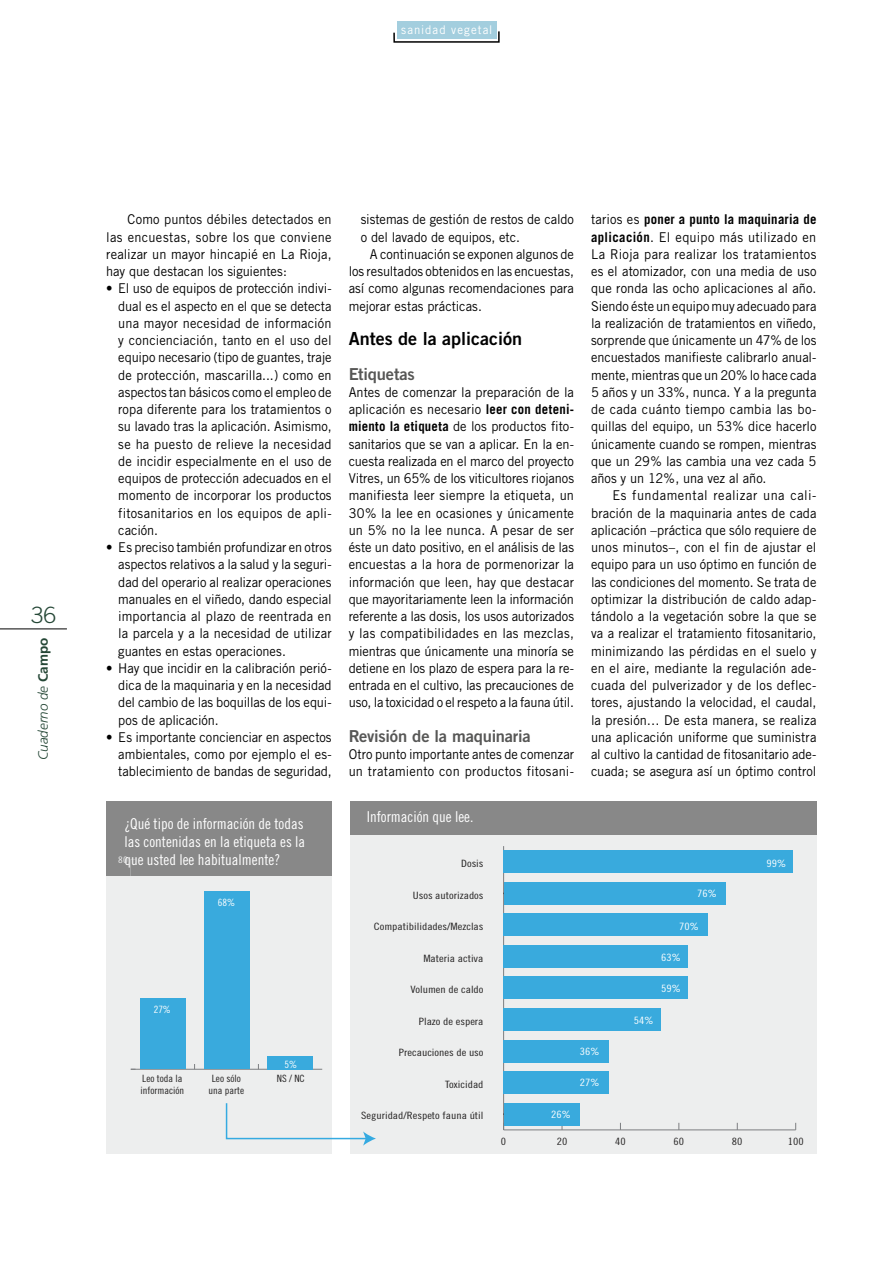
<style>
.page{position:relative;width:893px;height:1263px;background:#fff}
.page>*{position:absolute;margin:0;border:0;box-sizing:border-box;transform-origin:0 0}
.t1{font:300 22.5px "Trade Gothic";color:#254736}
.t2{font:18px "Trade Gothic Bold Two";color:#000}
.t3{font:16.5px "Trade Gothic Bold Two";letter-spacing:-.015em;color:#575756}
.t4{font:15px/18px "Trade Gothic Cond Eighteen";color:#fff;text-align:justify}
.t5{font:13.5px/17.2px "Trade Gothic";color:#000;text-align:justify;scale:.95 1}
.t6{font:italic 300 13.5px "Frutiger";color:#254736}
.t7{font:12px "Trade Gothic";letter-spacing:.09em;color:#fff;scale:.95 1}
.t8{font:10.05px "Trade Gothic Cond Eighteen";color:#262424;scale:1.18 1}
.t9{font:10.05px/12px "Trade Gothic Cond Eighteen";color:#262424;scale:1.04 1}
.t10{font:10.05px "Trade Gothic Cond Eighteen";color:#fff;scale:1.18 1}
.t11{font:10.05px "Trade Gothic Cond Eighteen";color:#272525;scale:1.18 1}
.t12{font:10.05px "Trade Gothic Cond Eighteen";color:#fff;scale:1.04 1}
.t13{font:9px "Trade Gothic Cond Eighteen";color:#edeeee;scale:1.18 1}
.s1{font-weight:700;font-style:normal}
.s2{font-weight:700}
</style>
<div class="page">
<hr style="left:0;top:628px;width:67px;height:1px;background:#000">
<div style="left:350px;top:834px;width:466px;height:320px;background:#edeeee"></div>
<div style="left:350px;top:801px;width:466px;height:33px;background:#888"></div>
<div style="left:106px;top:834px;width:226px;height:320px;background:#edeeee"></div>
<div style="left:106px;top:801px;width:226px;height:75px;background:#888"></div>
<hr style="left:504px;top:1130px;width:292px;height:1px;background:#7c7e81">
<hr style="left:503px;top:846px;width:1px;height:284px;background:#7c7e81">
<div style="left:504px;top:850px;width:289px;height:23px;background:#39aadd"></div>
<div style="left:504px;top:882px;width:222px;height:23px;background:#39aadd"></div>
<div style="left:504px;top:913px;width:204px;height:23px;background:#39aadd"></div>
<div style="left:504px;top:945px;width:184px;height:23px;background:#39aadd"></div>
<div style="left:504px;top:977px;width:184px;height:22px;background:#39aadd"></div>
<div style="left:504px;top:1008px;width:157px;height:23px;background:#39aadd"></div>
<div style="left:504px;top:1040px;width:105px;height:22px;background:#39aadd"></div>
<div style="left:504px;top:1071px;width:105px;height:23px;background:#39aadd"></div>
<div style="left:504px;top:1103px;width:76px;height:22px;background:#39aadd"></div>
<hr style="left:131px;top:1069px;width:191px;height:1px;background:#7c7e81">
<div style="left:140px;top:998px;width:46px;height:71px;background:#39aadd"></div>
<div style="left:204px;top:891px;width:45px;height:178px;background:#39aadd"></div>
<div style="left:267px;top:1056px;width:46px;height:13px;background:#39aadd"></div>
<svg style="left:225px;top:1103px;width:151px;height:43px"></svg>
<svg style="left:393px;top:30px;width:107px;height:13px"></svg>
<div style="left:397px;top:21px;width:99px;height:18px;background:#a3cede"></div>
<p class="t7" style="left:401px;top:23px;width:98px">sanidad vegetal</p>
<h1 class="t1" style="left:31px;top:601px;width:27px">36</h1>
<p class="t6" style="left:35px;top:760px;width:124px;rotate:-90deg">Cuaderno de <span class="s1">Campo</span></p>
<p class="t5" style="left:106px;top:211px;width:239px;text-indent:21px">Como puntos débiles detectados en las encuestas, sobre los que conviene realizar un mayor hincapié en La Rioja, hay que destacan los siguientes:</p>
<p class="t5" style="left:118px;top:280px;width:226px;text-indent:-12px">• El uso de equipos de protección indivi&shy;dual es el aspecto en el que se detecta una mayor necesidad de información y concienciación, tanto en el uso del equipo necesario (tipo de guantes, traje de protección, mascarilla...) como en aspectos tan básicos como el empleo de ropa diferente para los tratamientos o su lavado tras la aplicación. Asimismo, se ha puesto de relieve la necesidad de incidir especialmente en el uso de equipos de protección adecuados en el momento de incorporar los productos fitosanitarios en los equipos de apli&shy;cación.</p>
<p class="t5" style="left:118px;top:538px;width:226px;text-indent:-12px">• Es preciso también profundizar en otros aspectos relativos a la salud y la seguri&shy;dad del operario al realizar operaciones manuales en el viñedo, dando especial importancia al plazo de reentrada en la parcela y a la necesidad de utilizar guantes en estas operaciones.</p>
<p class="t5" style="left:118px;top:659px;width:226px;text-indent:-12px">• Hay que incidir en la calibración perió&shy;dica de la maquinaria y en la necesidad del cambio de las boquillas de los equi&shy;pos de aplicación.</p>
<p class="t5" style="left:118px;top:728px;width:226px;text-indent:-12px">• Es importante concienciar en aspectos ambientales, como por ejemplo el es&shy;tablecimiento de bandas de seguridad,</p>
<p class="t4" style="left:124px;top:814px;width:182px">¿Qué tipo de información de todas las contenidas en la etiqueta es la que usted lee habitualmente?</p>
<p class="t13" style="left:118px;top:855px;width:9px">80</p>
<p class="t12" style="left:154px;top:1003px;width:18px">27%</p>
<p class="t12" style="left:218px;top:896px;width:18px">68%</p>
<p class="t12" style="left:284px;top:1058px;width:14px">5%</p>
<p class="t9" style="left:141px;top:1072px;width:44px">Leo toda la información</p>
<p class="t9" style="left:209px;top:1072px;width:36px;text-align:center">Leo sólo una parte</p>
<p class="t9" style="left:277px;top:1072px;width:28px">NS / NC</p>
<p class="t5" style="left:361px;top:211px;width:226px">sistemas de gestión de restos de caldo o del lavado de equipos, etc.</p>
<p class="t5" style="left:349px;top:245px;width:239px;text-indent:21px">A continuación se exponen algunos de los resultados obtenidos en las encuestas, así como algunas recomendaciones para mejorar estas prácticas.</p>
<h2 class="t2" style="left:349px;top:327px;width:175px">Antes de la aplicación</h2>
<p class="t3" style="left:349px;top:363px;width:68px">Etiquetas</p>
<p class="t5" style="left:349px;top:383px;width:239px">Antes de comenzar la preparación de la aplicación es necesario <span class="s2">leer con deteni&shy;miento la etiqueta</span> de los productos fito&shy;sanitarios que se van a aplicar. En la en&shy;cuesta realizada en el marco del proyecto Vitres, un 65% de los viticultores riojanos manifiesta leer siempre la etiqueta, un 30% la lee en ocasiones y únicamente un 5% no la lee nunca. A pesar de ser éste un dato positivo, en el análisis de las encuestas a la hora de pormenorizar la información que leen, hay que destacar que mayoritariamente leen la información referente a las dosis, los usos autorizados y las compatibilidades en las mezclas, mientras que únicamente una minoría se detiene en los plazo de espera para la re&shy;entrada en el cultivo, las precauciones de uso, la toxicidad o el respeto a la fauna útil.</p>
<p class="t3" style="left:349px;top:726px;width:184px">Revisión de la maquinaria</p>
<p class="t5" style="left:349px;top:745px;width:239px">Otro punto importante antes de comenzar un tratamiento con productos fitosani-</p>
<p class="t4" style="left:367px;top:808px;width:108px">Información que lee.</p>
<p class="t5" style="left:591px;top:211px;width:239px">tarios es <span class="s2">poner a punto la maquinaria de aplicación</span>. El equipo más utilizado en La Rioja para realizar los tratamientos es el atomizador, con una media de uso que ronda las ocho aplicaciones al año.<br>Siendo éste un equipo muy adecuado para la realización de tratamientos en viñedo, sorprende que únicamente un 47% de los encuestados manifieste calibrarlo anual&shy;mente, mientras que un 20% lo hace cada 5 años y un 33%, nunca. Y a la pregunta de cada cuánto tiempo cambia las bo&shy;quillas del equipo, un 53% dice hacerlo únicamente cuando se rompen, mientras que un 29% las cambia una vez cada 5 años y un 12%, una vez al año.</p>
<p class="t5" style="left:591px;top:487px;width:239px;text-indent:21px">Es fundamental realizar una cali&shy;bración de la maquinaria antes de cada aplicación –práctica que sólo requiere de unos minutos–, con el fin de ajustar el equipo para un uso óptimo en función de las condiciones del momento. Se trata de optimizar la distribución de caldo adap&shy;tándolo a la vegetación sobre la que se va a realizar el tratamiento fitosanitario, minimizando las pérdidas en el suelo y en el aire, mediante la regulación ade&shy;cuada del pulverizador y de los deflec&shy;tores, ajustando la velocidad, el caudal, la presión… De esta manera, se realiza una aplicación uniforme que suministra al cultivo la cantidad de fitosanitario ade&shy;cuada; se asegura así un óptimo control</p>
<p class="t8" style="left:461px;top:858px;width:21px">Dosis</p>
<p class="t8" style="left:413px;top:889px;width:61px">Usos autorizados</p>
<p class="t8" style="left:374px;top:921px;width:95px">Compatibilidades/Mezclas</p>
<p class="t8" style="left:423px;top:952px;width:53px">Materia activa</p>
<p class="t8" style="left:411px;top:984px;width:63px">Volumen de caldo</p>
<p class="t8" style="left:419px;top:1015px;width:56px">Plazo de espera</p>
<p class="t8" style="left:399px;top:1047px;width:73px">Precauciones de uso</p>
<p class="t8" style="left:445px;top:1078px;width:34px">Toxicidad</p>
<p class="t8" style="left:361px;top:1110px;width:105px">Seguridad/Respeto fauna útil</p>
<p class="t10" style="left:551px;top:1109px;width:18px">26%</p>
<p class="t10" style="left:580px;top:1046px;width:18px">36%</p>
<p class="t10" style="left:580px;top:1077px;width:18px">27%</p>
<p class="t10" style="left:697px;top:887px;width:18px">76%</p>
<p class="t10" style="left:679px;top:920px;width:18px">70%</p>
<p class="t10" style="left:661px;top:951px;width:18px">63%</p>
<p class="t10" style="left:661px;top:982px;width:18px">59%</p>
<p class="t10" style="left:634px;top:1014px;width:18px">54%</p>
<p class="t10" style="left:767px;top:858px;width:18px">99%</p>
<p class="t11" style="left:501px;top:1135px;width:6px">0</p>
<p class="t11" style="left:557px;top:1135px;width:10px">20</p>
<p class="t11" style="left:615px;top:1135px;width:10px">40</p>
<p class="t11" style="left:674px;top:1135px;width:10px">60</p>
<p class="t11" style="left:732px;top:1135px;width:10px">80</p>
<p class="t11" style="left:788px;top:1135px;width:15px">100</p>
</div>
